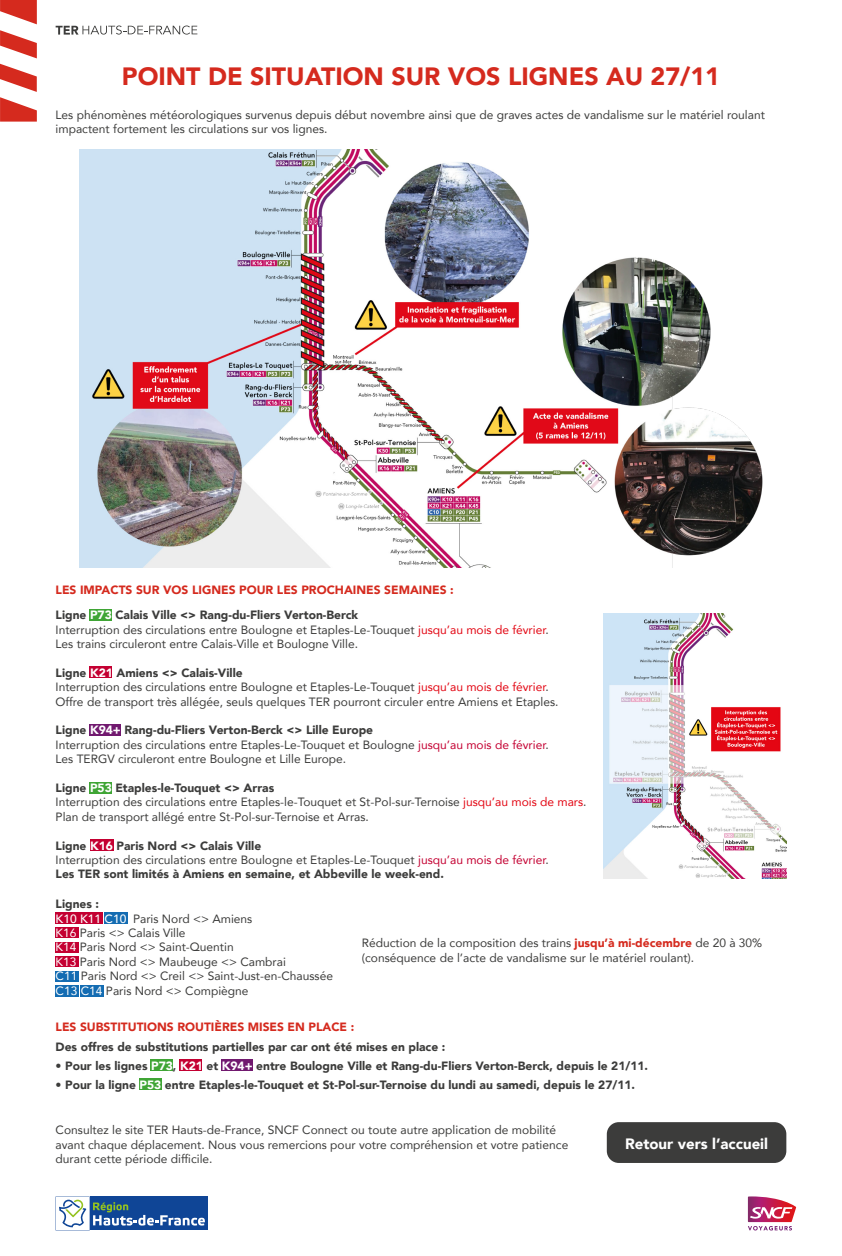
<style>
.page{position:relative;width:842px;height:1256px;background:#fff}
.page>*{position:absolute;margin:0;border:0;box-sizing:border-box;transform-origin:0 0}
.t1{font:900 25px "Avenir";color:#d52a1e}
.t2{font:900 15px "Avenir";color:#fff}
.t3{font:12px/14.4px "Avenir";color:#3c3c3b}
.t4{font:900 12px/14.4px "Avenir";color:#3c3c3b}
.t5{font:900 12px/25.7px "Avenir";color:#d52a1e}
.s1{color:#3c3c3b}
.s2{color:#fff}
.s3{color:#e30613}
.s4{font-weight:900}
.s5{font-weight:900;color:#fff}
.s6{color:#c40032}
.s7{font-weight:400}
.s8{font-weight:400;color:#c40032}
.s9{font-weight:500;color:#fff}
.s10{font-weight:900;color:#d52a1e}
</style>
<div class="page">
<div style="left:90px;top:724px;width:31px;height:12px;background:#71196f"></div>
<div style="left:222px;top:1059px;width:31px;height:12px;background:#71196f"></div>
<div style="left:56px;top:912px;width:23px;height:12px;background:#c40032"></div>
<div style="left:56px;top:927px;width:23px;height:11px;background:#c40032"></div>
<div style="left:56px;top:942px;width:23px;height:11px;background:#c40032"></div>
<div style="left:56px;top:956px;width:23px;height:11px;background:#c40032"></div>
<div style="left:79px;top:912px;width:24px;height:12px;background:#c40032"></div>
<div style="left:104px;top:912px;width:23px;height:12px;background:#146cb2"></div>
<div style="left:56px;top:971px;width:23px;height:11px;background:#146cb2"></div>
<div style="left:56px;top:985px;width:23px;height:11px;background:#146cb2"></div>
<div style="left:81px;top:985px;width:23px;height:11px;background:#146cb2"></div>
<div style="left:90px;top:667px;width:22px;height:11px;background:#c40032"></div>
<div style="left:180px;top:1059px;width:22px;height:12px;background:#c40032"></div>
<div style="left:90px;top:609px;width:22px;height:11px;background:#3fa535"></div>
<div style="left:151px;top:1059px;width:22px;height:12px;background:#3fa535"></div>
<div style="left:90px;top:782px;width:22px;height:12px;background:#3fa535"></div>
<div style="left:140px;top:1078px;width:22px;height:12px;background:#3fa535"></div>
<div style="left:90px;top:839px;width:23px;height:12px;background:#c40032"></div>
<img style="left:80px;top:149px;width:682px;height:419px">
<svg style="left:0;top:0;width:37px;height:24px"></svg>
<svg style="left:0;top:30px;width:37px;height:28px"></svg>
<svg style="left:0;top:64px;width:37px;height:58px"></svg>
<svg style="left:56px;top:26px;width:141px;height:9px"></svg>
<img style="left:603px;top:614px;width:183px;height:264px">
<div style="left:90px;top:1196px;width:118px;height:34px;background:#0f4596"></div>
<svg style="left:56px;top:1196px;width:149px;height:34px"></svg>
<svg style="left:748px;top:1196px;width:48px;height:34px"></svg>
<svg style="left:651px;top:149px;width:111px;height:125px"></svg>
<div style="left:607px;top:1122px;width:179px;height:41px;background:#3c3c3b;border-radius:12px"></div>
<h1 class="t1" style="left:122px;top:55px;width:599px">POINT DE SITUATION SUR VOS LIGNES AU 27/11</h1>
<p class="t3" style="left:56px;top:107px;width:711px">Les phénomènes météorologiques survenus depuis début novembre ainsi que de graves actes de vandalisme sur le matériel roulant impactent fortement les circulations sur vos lignes.</p>
<p class="t5" style="left:56px;top:576px;width:400px">LES IMPACTS SUR VOS LIGNES POUR LES PROCHAINES SEMAINES :<br><span class="s1">Ligne</span> <span class="s2">P73</span> <span class="s1">Calais Ville &lt;&gt; Rang-du-Fliers Verton-Berck</span></p>
<p class="t3" style="left:56px;top:622px;width:495px">Interruption des circulations entre Boulogne et Etaples-Le-Touquet <span class="s3">jusqu’au mois de février</span>.<br>Les trains circuleront entre Calais-Ville et Boulogne Ville.</p>
<p class="t3" style="left:56px;top:665px;width:504px"><span class="s4">Ligne</span> <span class="s5">K21</span> <span class="s4">Amiens &lt;&gt; Calais-Ville<br></span>Interruption des circulations entre Boulogne et Etaples-Le-Touquet <span class="s3">jusqu’au mois de février</span>.<br>Offre de transport très allégée, seuls quelques TER pourront circuler entre Amiens et Etaples.</p>
<p class="t3" style="left:56px;top:723px;width:495px"><span class="s4">Ligne</span> <span class="s5">K94+</span> <span class="s4">Rang-du-Fliers Verton-Berck &lt;&gt; Lille Europe<br></span>Interruption des circulations entre Etaples-Le-Touquet et Boulogne <span class="s6">jusqu’au mois de février</span>.<br>Les TERGV circuleront entre Boulogne et Lille Europe.</p>
<p class="t3" style="left:56px;top:780px;width:532px"><span class="s4">Ligne</span> <span class="s5">P53</span> <span class="s4">Etaples-le-Touquet &lt;&gt; Arras<br></span>Interruption des circulations entre Etaples-le-Touquet et St-Pol-sur-Ternoise <span class="s3">jusqu’au mois de mars</span>.<br>Plan de transport allégé entre St-Pol-sur-Ternoise et Arras.</p>
<p class="t4" style="left:56px;top:838px;width:495px">Ligne <span class="s2">K16</span> Paris Nord &lt;&gt; Calais Ville<br><span class="s7">Interruption des circulations entre Boulogne et Etaples-Le-Touquet</span> <span class="s8">jusqu’au mois de février</span><span class="s7">.<br></span>Les TER sont limités à Amiens en semaine, et Abbeville le week-end.</p>
<p class="t3" style="left:56px;top:896px;width:279px"><span class="s4">Lignes :<br></span><span class="s9">K10 K11 C10</span> Paris Nord &lt;&gt; Amiens<br><span class="s2">K16</span> Paris &lt;&gt; Calais Ville<br><span class="s2">K14</span> Paris Nord &lt;&gt; Saint-Quentin<br><span class="s2">K13</span> Paris Nord &lt;&gt; Maubeuge &lt;&gt; Cambrai<br><span class="s2">C11</span> Paris Nord &lt;&gt; Creil &lt;&gt; Saint-Just-en-Chaussée<br><span class="s2">C13 C14</span> Paris Nord &lt;&gt; Compiègne</p>
<p class="t3" style="left:362px;top:936px;width:402px">Réduction de la composition des trains <span class="s10">jusqu’à mi-décembre</span> de 20 à 30% (conséquence de l’acte de vandalisme sur le matériel roulant).</p>
<p class="t5" style="left:56px;top:1013px;width:300px">LES SUBSTITUTIONS ROUTIÈRES MISES EN PLACE :</p>
<p class="t4" style="left:56px;top:1039px;width:391px">Des offres de substitutions partielles par car ont été mises en place :</p>
<p class="t4" style="left:56px;top:1058px;width:594px">• Pour les lignes <span class="s2">P73</span>, <span class="s2">K21</span> et <span class="s2">K94+</span> entre Boulogne Ville et Rang-du-Fliers Verton-Berck, depuis le 21/11.</p>
<p class="t4" style="left:56px;top:1077px;width:581px">• Pour la ligne <span class="s2">P53</span> entre Etaples-le-Touquet et St-Pol-sur-Ternoise du lundi au samedi, depuis le 27/11.</p>
<p class="t3" style="left:56px;top:1122px;width:514px">Consultez le site TER Hauts-de-France, SNCF Connect ou toute autre application de mobilité avant chaque déplacement. Nous vous remercions pour votre compréhension et votre patience durant cette période difficile.</p>
<p class="t2" style="left:625px;top:1130px;width:145px">Retour vers l’accueil</p>
</div>
